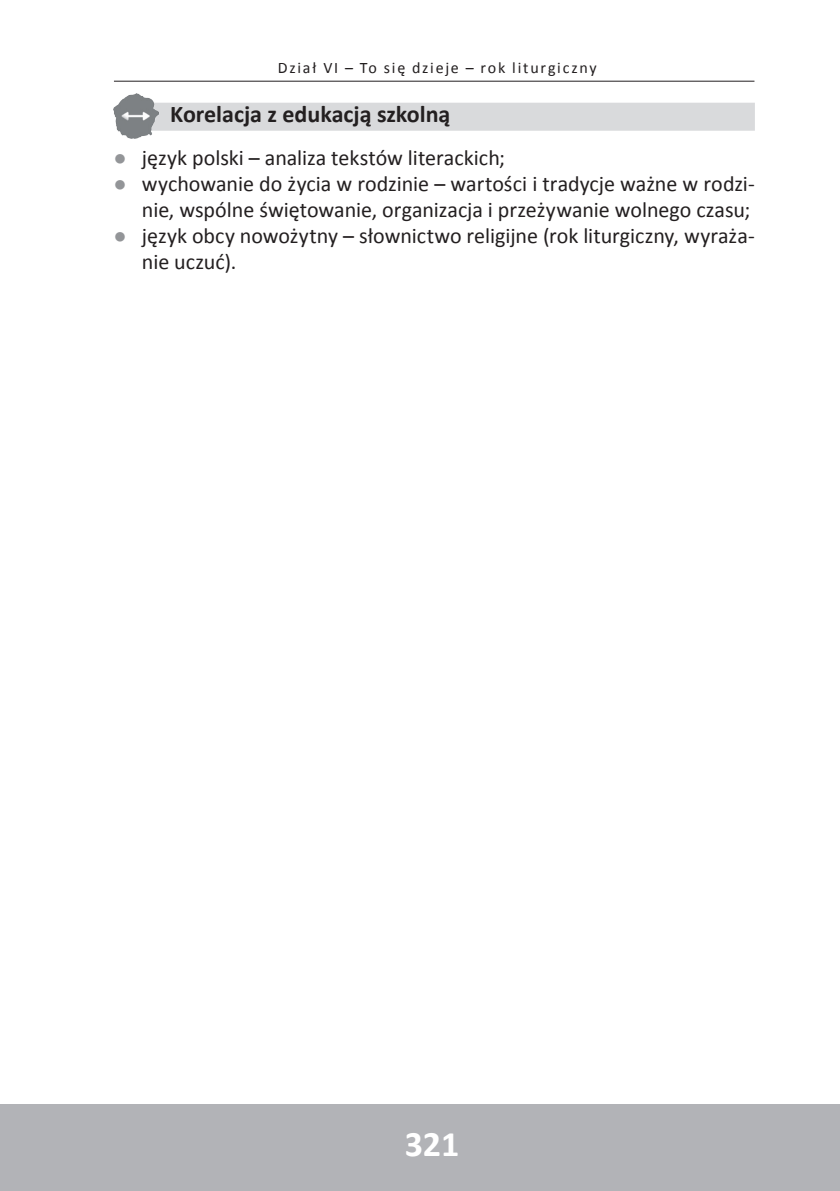
<style>
.page{position:relative;width:840px;height:1191px;background:#fff}
.page>*{position:absolute;margin:0;border:0;box-sizing:border-box;transform-origin:0 0}
.t1{font:700 36px "Calibri";color:#fff}
.t2{font:700 24px "Calibri";color:#231f20}
.t3{font:22px/26px "Calibri";color:#231f20;text-align:right}
.t4{font:16px "Calibri";letter-spacing:.11em;color:#231f20}
.s1{font-family:"Arial";color:#939598}
</style>
<div class="page">
<hr style="left:0;top:1104px;width:1px;height:87px;background:#b2b3b7">
<div style="left:1px;top:1104px;width:838px;height:87px;background:#b2b3b7"></div>
<hr style="left:114px;top:81px;width:640px;height:1px;background:#231f20">
<div style="left:125px;top:103px;width:629px;height:28px;background:#d9dadc"></div>
<img style="left:113px;top:93px;width:46px;height:45px">
<p class="t4" style="left:278px;top:57px;width:320px">Dział VI – To się dzieje – rok liturgiczny</p>
<p class="t2" style="left:170px;top:99px;width:281px">Korelacja z edukacją szkolną</p>
<p class="t3" style="left:113px;top:145px;width:393px"><span class="s1">●</span> język polski – analiza tekstów literackich;</p>
<p class="t3" style="left:113px;top:171px;width:642px"><span class="s1">●</span> wychowanie do życia w rodzinie – wartości i tradycje ważne w rodzi&shy;nie, wspólne świętowanie, organizacja i przeżywanie wolnego czasu;</p>
<p class="t3" style="left:142px;top:223px;width:614px;text-align:left;text-indent:-28px"><span class="s1">●</span> język obcy nowożytny – słownictwo religijne (rok liturgiczny, wyraża&shy;nie uczuć).</p>
<h1 class="t1" style="left:404px;top:1120px;width:56px">321</h1>
</div>
